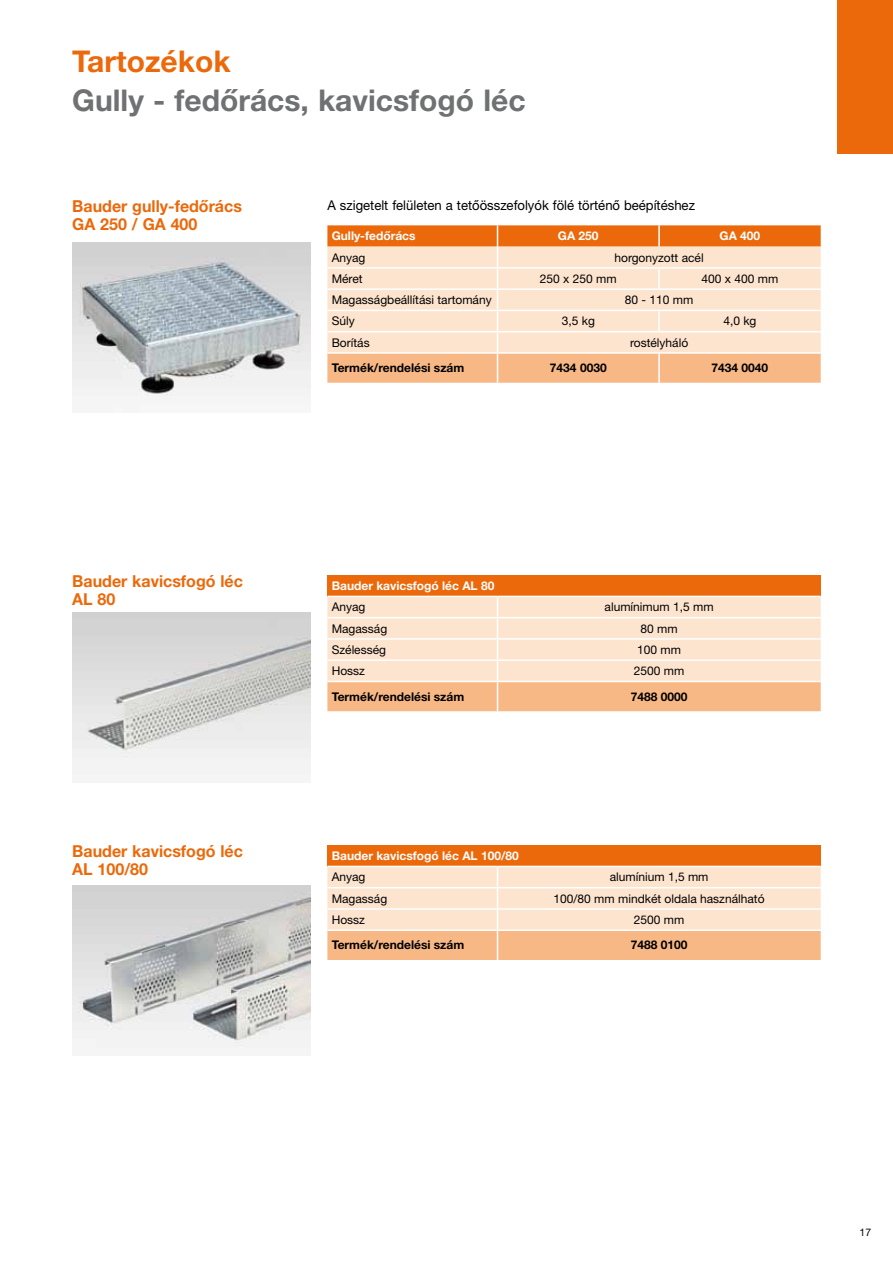
<style>
.page{position:relative;width:893px;height:1263px;background:#fff}
.page>*{position:absolute;margin:0;border:0;box-sizing:border-box;transform-origin:0 0}
.t1{font:700 30px "Helvetica Neue LT Pro";color:#707172}
.t2{font:700 30px "Helvetica Neue LT Pro";color:#eb690b}
.t3{font:700 16.5px/18px "Helvetica Neue LT Pro";color:#eb690b}
.t4{font:13.5px "Helvetica Neue LT Pro";color:#000}
.t5{font:12px "Helvetica Neue LT Pro";color:#000}
.t6{font:700 12px "Helvetica Neue LT Pro";color:#000}
.t7{font:700 12px "Helvetica Neue LT Pro";color:#fff}
.t8{font:10.5px "Helvetica Neue LT Pro";color:#000}
</style>
<div class="page">
<div style="left:838px;top:0;width:55px;height:153px;background:#eb690b"></div>
<svg style="left:327px;top:225px;width:494px;height:158px;background:#f9cdab"></svg>
<hr style="left:659px;top:352px;width:162px;height:2px;background:#fff">
<hr style="left:658px;top:354px;width:2px;height:29px;background:#fff">
<div style="left:327px;top:575px;width:494px;height:21px;background:#eb690b"></div>
<svg style="left:327px;top:597px;width:494px;height:114px;background:#fbdabf"></svg>
<div style="left:327px;top:845px;width:494px;height:21px;background:#eb690b"></div>
<svg style="left:327px;top:867px;width:494px;height:93px;background:#fbd7ba"></svg>
<img style="left:72px;top:242px;width:238px;height:154px">
<img style="left:72px;top:612px;width:238px;height:163px">
<img style="left:72px;top:885px;width:238px;height:163px">
<h1 class="t2" style="left:72px;top:43px;width:160px">Tartozékok</h1>
<h1 class="t1" style="left:72px;top:82px;width:455px">Gully - fedőrács, kavicsfogó léc</h1>
<h2 class="t3" style="left:72px;top:196px;width:171px">Bauder gully-fedőrács<br>GA 250 / GA 400</h2>
<p class="t4" style="left:327px;top:196px;width:369px">A szigetelt felületen a tetőösszefolyók fölé történő beépítéshez</p>
<p class="t7" style="left:332px;top:228px;width:85px">Gully-fedőrács</p>
<p class="t7" style="left:558px;top:228px;width:42px">GA 250</p>
<p class="t7" style="left:720px;top:228px;width:42px">GA 400</p>
<p class="t5" style="left:332px;top:250px;width:35px">Anyag</p>
<p class="t5" style="left:614px;top:250px;width:91px">horgonyzott acél</p>
<p class="t5" style="left:332px;top:271px;width:32px">Méret</p>
<p class="t5" style="left:540px;top:271px;width:78px">250 x 250 mm</p>
<p class="t5" style="left:701px;top:271px;width:78px">400 x 400 mm</p>
<p class="t5" style="left:332px;top:292px;width:162px">Magasságbeállítási tartomány</p>
<p class="t5" style="left:625px;top:292px;width:70px">80 - 110 mm</p>
<p class="t5" style="left:332px;top:314px;width:25px">Súly</p>
<p class="t5" style="left:562px;top:314px;width:35px">3,5 kg</p>
<p class="t5" style="left:723px;top:314px;width:35px">4,0 kg</p>
<p class="t5" style="left:332px;top:335px;width:39px">Borítás</p>
<p class="t5" style="left:630px;top:335px;width:60px">rostélyháló</p>
<p class="t6" style="left:332px;top:360px;width:134px">Termék/rendelési szám</p>
<p class="t6" style="left:550px;top:360px;width:58px">7434 0030</p>
<p class="t6" style="left:712px;top:360px;width:58px">7434 0040</p>
<h2 class="t3" style="left:72px;top:571px;width:172px">Bauder kavicsfogó léc<br>AL 80</h2>
<p class="t7" style="left:332px;top:578px;width:164px">Bauder kavicsfogó léc AL 80</p>
<p class="t5" style="left:332px;top:600px;width:35px">Anyag</p>
<p class="t5" style="left:605px;top:600px;width:110px">alumínimum 1,5 mm</p>
<p class="t5" style="left:332px;top:621px;width:57px">Magasság</p>
<p class="t5" style="left:640px;top:621px;width:39px">80 mm</p>
<p class="t5" style="left:332px;top:642px;width:56px">Szélesség</p>
<p class="t5" style="left:637px;top:642px;width:45px">100 mm</p>
<p class="t5" style="left:332px;top:663px;width:35px">Hossz</p>
<p class="t5" style="left:634px;top:663px;width:52px">2500 mm</p>
<p class="t6" style="left:332px;top:689px;width:134px">Termék/rendelési szám</p>
<p class="t6" style="left:631px;top:689px;width:58px">7488 0000</p>
<h2 class="t3" style="left:72px;top:841px;width:172px">Bauder kavicsfogó léc<br>AL 100/80</h2>
<p class="t7" style="left:332px;top:848px;width:189px">Bauder kavicsfogó léc AL 100/80</p>
<p class="t5" style="left:332px;top:870px;width:35px">Anyag</p>
<p class="t5" style="left:610px;top:870px;width:100px">alumínium 1,5 mm</p>
<p class="t5" style="left:332px;top:891px;width:57px">Magasság</p>
<p class="t5" style="left:554px;top:891px;width:212px">100/80 mm mindkét oldala használható</p>
<p class="t5" style="left:332px;top:912px;width:35px">Hossz</p>
<p class="t5" style="left:634px;top:912px;width:52px">2500 mm</p>
<p class="t6" style="left:332px;top:937px;width:134px">Termék/rendelési szám</p>
<p class="t6" style="left:631px;top:937px;width:58px">7488 0100</p>
<p class="t8" style="left:859px;top:1226px;width:13px">17</p>
</div>
